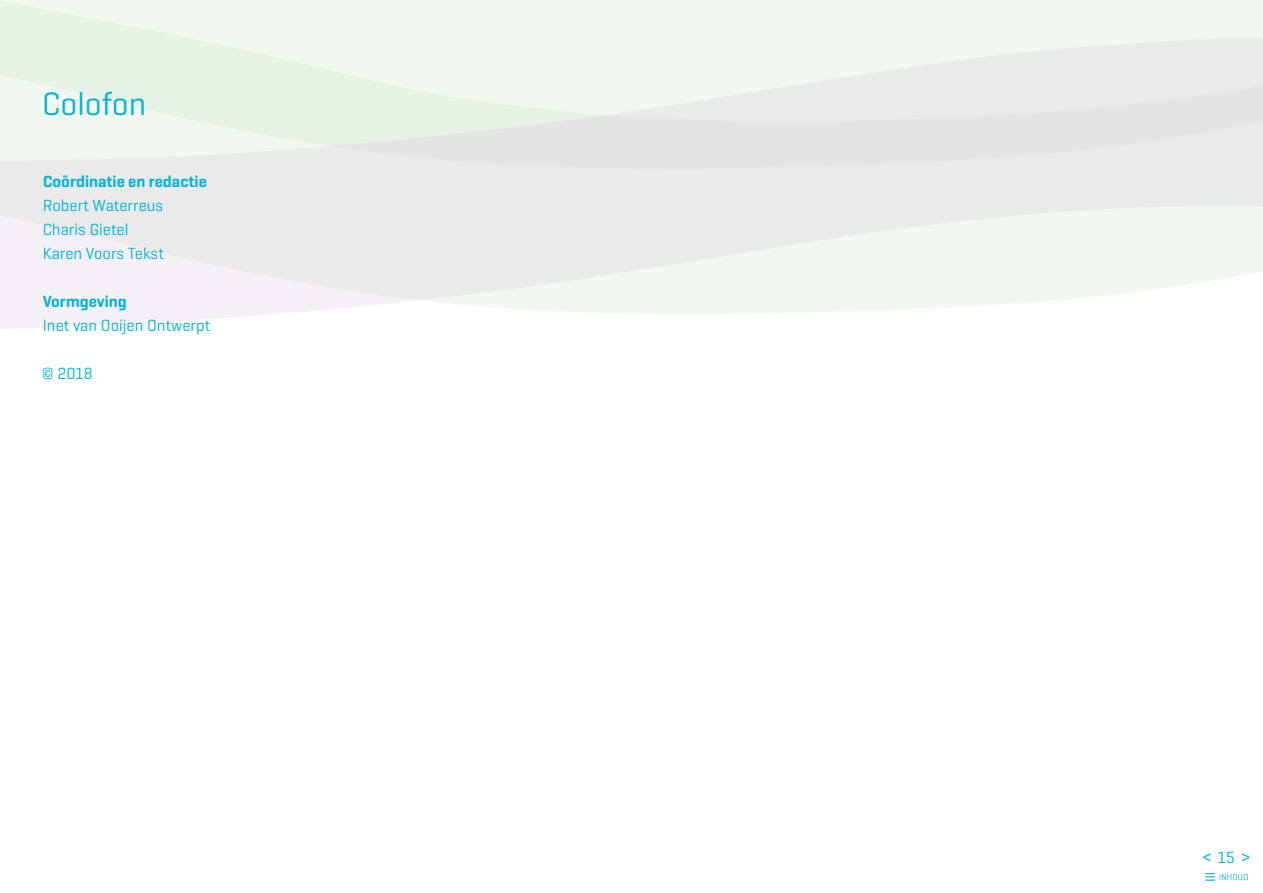
<style>
.page{position:relative;width:1263px;height:893px;background:#fff}
.page>*{position:absolute;margin:0;border:0;box-sizing:border-box;transform-origin:0 0}
.t1{font:33px "Geogrotesque";color:#00b4d3}
.t2{font:19.5px "Geogrotesque";color:#00b4d3}
.t3{font:16.5px/24px "Geogrotesque";color:#00b4d3}
.t4{font:600 16.5px "Geogrotesque";color:#00b4d3}
.s1{font-size:16.5px}
</style>
<div class="page">
<div style="left:0;top:0;width:1263px;height:36px;background:#f1f8f0"></div>
<svg style="left:0;top:36px;width:1263px;height:293px;fill:#eaefeb"></svg>
<svg style="left:1206px;top:873px;width:8px;height:8px"></svg>
<svg style="left:1220px;top:874px;width:28px;height:6px"></svg>
<h1 class="t1" style="left:42px;top:83px;width:106px">Colofon</h1>
<p class="t4" style="left:43px;top:171px;width:165px">Coördinatie en redactie</p>
<p class="t3" style="left:43px;top:192px;width:123px">Robert Waterreus<br>Charis Gietel<br>Karen Voors Tekst</p>
<p class="t4" style="left:43px;top:291px;width:86px">Vormgeving</p>
<p class="t3" style="left:43px;top:312px;width:169px">Inet van Ooijen Ontwerpt</p>
<p class="t3" style="left:42px;top:360px;width:52px">© 2018</p>
<p class="t2" style="left:1202px;top:845px;width:50px">&lt;<span class="s1">15</span>&gt;</p>
</div>
